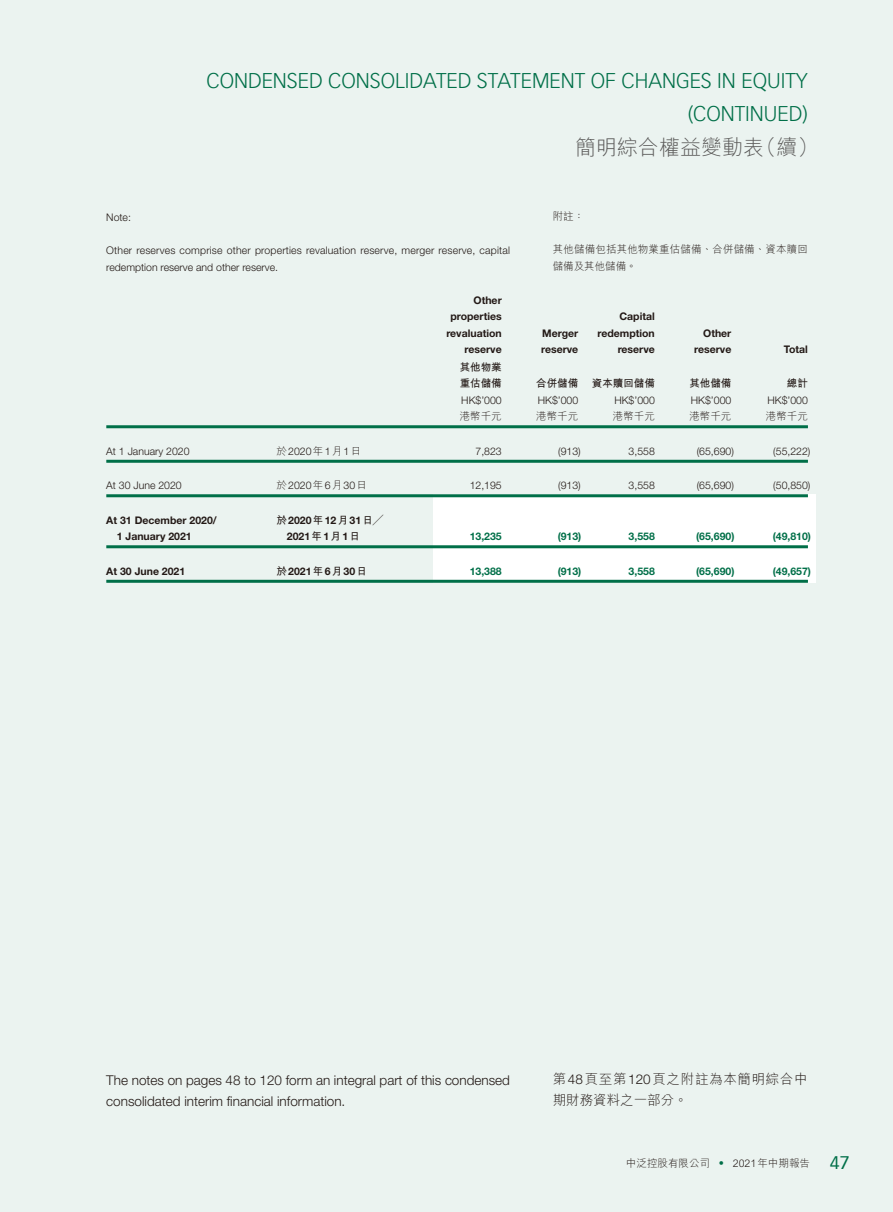
<style>
.page{position:relative;width:893px;height:1212px;background:#ebf3f0}
.page>*{position:absolute;margin:0;border:0;box-sizing:border-box;transform-origin:0 0}
.Heading_e_2{font:300 21px/33px "Vectora LT Std";color:#006f48;text-align:right}
.Heading_c_2{font:300 21px "M Hei HK";color:#595857}
.Body_e{font:300 13.5px/21px "Helvetica Neue LT Std";color:#231916}
.Body_c{font:300 13.5px/21px "M Hei HK";letter-spacing:.05em;color:#231916}
.Table_1_colume{font:700 10.5px "Helvetica Neue LT Std";color:#231916}
.Table_1_colume-2{font:300 10.5px "Helvetica Neue LT Std";color:#231916}
.Notes_e{font:300 10.5px/16.5px "Helvetica Neue LT Std";letter-spacing:.015em;color:#231916}
.Table_1_colume-3{font:700 10.5px "Helvetica Neue LT Std";color:#006f48}
.Notes_c{font:300 10.5px/16.5px "M Hei HK";color:#231916}
.Table_1_colume-4{font:700 10.5px "M Hei HK";color:#231916}
.Table_1_colume-5{font:300 10.5px "M Hei HK";color:#231916}
.s1{font-family:"M Hei HK"}
.s2{font-family:"Helvetica Neue LT Std"}
.s3{color:#006f48}
.s4{font-family:"Vectora LT Std";font-weight:400;font-size:18px;color:#006f48}
</style>
<div class="page">
<div style="left:434px;top:494px;width:382px;height:89px;background:#fff"></div>
<hr style="left:106px;top:425px;width:702px;height:3px;background:#006f48">
<hr style="left:106px;top:460px;width:702px;height:3px;background:#006f48">
<hr style="left:106px;top:494px;width:702px;height:3px;background:#006f48">
<hr style="left:106px;top:545px;width:702px;height:3px;background:#006f48">
<hr style="left:106px;top:580px;width:702px;height:3px;background:#006f48">
<p class="Heading_e_2" style="left:206px;top:64px;width:603px">CONDENSED CONSOLIDATED STATEMENT OF CHANGES IN EQUITY (CONTINUED)</p>
<p class="Heading_c_2" style="left:575px;top:136px;width:245px">簡明綜合權益變動表（續）</p>
<p class="Notes_c" style="left:553px;top:208px;width:33px">附註：</p>
<p class="Notes_c" style="left:553px;top:241px;width:257px">其他儲備包括其他物業重估儲備、合併儲備、資本贖回儲備及其他儲備。</p>
<p class="Notes_e" style="left:106px;top:209px;width:26px">Note:</p>
<p class="Notes_e" style="left:106px;top:242px;width:405px">Other reserves comprise other properties revaluation reserve, merger reserve, capital redemption reserve and other reserve.</p>
<p class="Table_1_colume" style="left:474px;top:294px;width:30px">Other</p>
<p class="Table_1_colume" style="left:450px;top:310px;width:53px">properties</p>
<p class="Table_1_colume" style="left:619px;top:310px;width:37px">Capital</p>
<p class="Table_1_colume" style="left:446px;top:327px;width:57px">revaluation</p>
<p class="Table_1_colume" style="left:542px;top:327px;width:38px">Merger</p>
<p class="Table_1_colume" style="left:597px;top:327px;width:59px">redemption</p>
<p class="Table_1_colume" style="left:703px;top:327px;width:30px">Other</p>
<p class="Table_1_colume" style="left:465px;top:343px;width:39px">reserve</p>
<p class="Table_1_colume" style="left:541px;top:343px;width:39px">reserve</p>
<p class="Table_1_colume" style="left:618px;top:343px;width:39px">reserve</p>
<p class="Table_1_colume" style="left:694px;top:343px;width:39px">reserve</p>
<p class="Table_1_colume" style="left:784px;top:343px;width:26px">Total</p>
<p class="Table_1_colume-4" style="left:460px;top:359px;width:43px">其他物業</p>
<p class="Table_1_colume-4" style="left:460px;top:375px;width:43px">重估儲備</p>
<p class="Table_1_colume-4" style="left:536px;top:375px;width:43px">合併儲備</p>
<p class="Table_1_colume-4" style="left:592px;top:375px;width:64px">資本贖回儲備</p>
<p class="Table_1_colume-4" style="left:689px;top:375px;width:43px">其他儲備</p>
<p class="Table_1_colume-4" style="left:787px;top:375px;width:22px">總計</p>
<p class="Table_1_colume-2" style="left:461px;top:393px;width:42px">HK$’000</p>
<p class="Table_1_colume-2" style="left:538px;top:393px;width:42px">HK$’000</p>
<p class="Table_1_colume-2" style="left:614px;top:393px;width:42px">HK$’000</p>
<p class="Table_1_colume-2" style="left:691px;top:393px;width:42px">HK$’000</p>
<p class="Table_1_colume-2" style="left:767px;top:393px;width:42px">HK$’000</p>
<p class="Table_1_colume-5" style="left:460px;top:411px;width:43px">港幣千元</p>
<p class="Table_1_colume-5" style="left:536px;top:411px;width:43px">港幣千元</p>
<p class="Table_1_colume-5" style="left:613px;top:411px;width:43px">港幣千元</p>
<p class="Table_1_colume-5" style="left:689px;top:411px;width:43px">港幣千元</p>
<p class="Table_1_colume-5" style="left:766px;top:411px;width:44px">港幣千元</p>
<p class="Table_1_colume-2" style="left:106px;top:444px;width:85px">At 1 January 2020</p>
<p class="Table_1_colume-2" style="left:276px;top:444px;width:86px"><span class="s1">於</span>2020<span class="s1">年</span>1<span class="s1">月</span>1<span class="s1">日</span></p>
<p class="Table_1_colume-2" style="left:475px;top:444px;width:28px">7,823</p>
<p class="Table_1_colume-2" style="left:558px;top:444px;width:24px">(913)</p>
<p class="Table_1_colume-2" style="left:629px;top:444px;width:28px">3,558</p>
<p class="Table_1_colume-2" style="left:697px;top:444px;width:39px">(65,690)</p>
<p class="Table_1_colume-2" style="left:773px;top:444px;width:39px">(55,222)</p>
<p class="Table_1_colume-2" style="left:106px;top:479px;width:77px">At 30 June 2020</p>
<p class="Table_1_colume-2" style="left:276px;top:479px;width:92px"><span class="s1">於</span>2020<span class="s1">年</span>6<span class="s1">月</span>30<span class="s1">日</span></p>
<p class="Table_1_colume-2" style="left:470px;top:479px;width:34px">12,195</p>
<p class="Table_1_colume-2" style="left:558px;top:479px;width:24px">(913)</p>
<p class="Table_1_colume-2" style="left:629px;top:479px;width:28px">3,558</p>
<p class="Table_1_colume-2" style="left:697px;top:479px;width:39px">(65,690)</p>
<p class="Table_1_colume-2" style="left:773px;top:479px;width:39px">(50,850)</p>
<p class="Table_1_colume" style="left:106px;top:513px;width:112px">At 31 December 2020/</p>
<p class="Table_1_colume" style="left:276px;top:513px;width:109px"><span class="s1">於</span>2020<span class="s1">年</span>12<span class="s1">月</span>31<span class="s1">日╱</span></p>
<p class="Table_1_colume" style="left:117px;top:530px;width:76px">1 January 2021</p>
<p class="Table_1_colume" style="left:287px;top:530px;width:75px">2021<span class="s1">年</span>1<span class="s1">月</span>1<span class="s1">日</span></p>
<p class="Table_1_colume-3" style="left:470px;top:530px;width:34px">13,235</p>
<p class="Table_1_colume-3" style="left:558px;top:530px;width:25px">(913)</p>
<p class="Table_1_colume-3" style="left:629px;top:530px;width:28px">3,558</p>
<p class="Table_1_colume-3" style="left:696px;top:530px;width:40px">(65,690)</p>
<p class="Table_1_colume-3" style="left:773px;top:530px;width:40px">(49,810)</p>
<p class="Table_1_colume" style="left:106px;top:564px;width:80px">At 30 June 2021</p>
<p class="Table_1_colume" style="left:276px;top:564px;width:92px"><span class="s1">於</span>2021<span class="s1">年</span>6<span class="s1">月</span>30<span class="s1">日</span></p>
<p class="Table_1_colume-3" style="left:470px;top:564px;width:34px">13,388</p>
<p class="Table_1_colume-3" style="left:558px;top:564px;width:25px">(913)</p>
<p class="Table_1_colume-3" style="left:629px;top:564px;width:28px">3,558</p>
<p class="Table_1_colume-3" style="left:696px;top:564px;width:40px">(65,690)</p>
<p class="Table_1_colume-3" style="left:773px;top:564px;width:40px">(49,657)</p>
<p class="Body_e" style="left:106px;top:1069px;width:405px">The notes on pages 48 to 120 form an integral part of this condensed consolidated interim financial information.</p>
<p class="Body_c" style="left:553px;top:1068px;width:257px">第<span class="s2">48</span>頁至第<span class="s2">120</span>頁之附註為本簡明綜合中期財務資料之一部分。</p>
<p class="Notes_c" style="left:626px;top:1154px;width:225px">中泛控股有限公司 <span class="s3">•</span> 2021年中期報告 <span class="s4">47</span></p>
</div>
